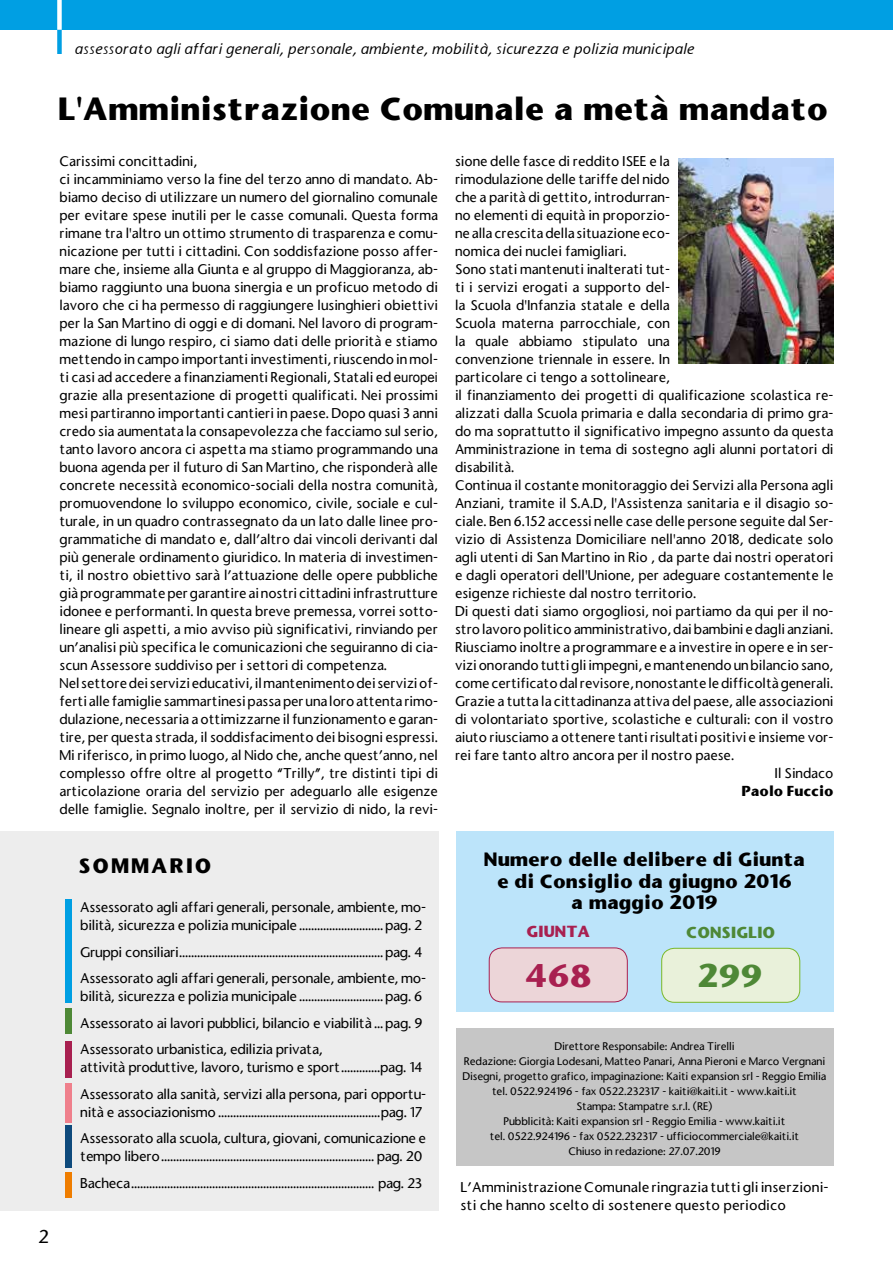
<style>
.page{position:relative;width:893px;height:1263px;background:#fff}
.page>*{position:absolute;margin:0;border:0;box-sizing:border-box;transform-origin:0 0}
.t1{font:700 30px "Stone Sans";color:#000}
.t2{font:700 30px "Stone Sans";color:#a82050}
.t3{font:700 30px "Stone Sans";color:#4e8836}
.t4{font:700 19.5px "Stone Sans";letter-spacing:.1em;color:#000}
.t5{font:700 18px/21.6px "Stone Sans";color:#000;text-align:center}
.t6{font:500 18px "Stone Sans";color:#000}
.t7{font:italic 500 15px "Stone Sans";letter-spacing:.02em;color:#000}
.t8{font:700 15px "Stone Sans";color:#4e8836}
.t9{font:700 15px "Stone Sans";color:#a82050}
.t10{font:500 13.5px/18px "Stone Sans";color:#000}
.t11{font:500 13.5px/26.5px "Stone Sans";letter-spacing:-.02em;color:#000}
.t12{font:700 13.5px "Stone Sans";color:#000}
.t13{font:500 10.5px/15px "Stone Sans";letter-spacing:-.01em;color:#000;text-align:center}
.s1{font-family:"Arial";font-weight:400}
</style>
<div class="page">
<div style="left:0;top:832px;width:438px;height:379px;background:#ededed"></div>
<div style="left:0;top:0;width:893px;height:30px;background:#009fe3"></div>
<div style="left:57px;top:30px;width:5px;height:24px;background:#009fe3"></div>
<div style="left:57px;top:0;width:5px;height:30px;background:#fff"></div>
<div style="left:455px;top:832px;width:378px;height:180px;background:#bce4fa"></div>
<div style="left:455px;top:1029px;width:378px;height:137px;background:#c6c6c6"></div>
<img style="left:678px;top:158px;width:155px;height:205px">
<div style="left:489px;top:948px;width:138px;height:54px;background:#ecd5d8;border-radius:13px"></div>
<div style="left:489px;top:947px;width:139px;height:55px;border:1px solid #a82050;border-radius:13px"></div>
<div style="left:662px;top:948px;width:138px;height:54px;background:#e9f1da;border-radius:13px"></div>
<div style="left:661px;top:948px;width:139px;height:55px;border:1px solid #7ab929;border-radius:13px"></div>
<div style="left:65px;top:899px;width:7px;height:104px;background:#009fe3"></div>
<div style="left:65px;top:1041px;width:7px;height:36px;background:#a82050"></div>
<div style="left:65px;top:1083px;width:7px;height:39px;background:#ef808c"></div>
<div style="left:65px;top:1125px;width:7px;height:43px;background:#0e4a7c"></div>
<div style="left:65px;top:1008px;width:7px;height:26px;background:#4e8836"></div>
<div style="left:65px;top:1172px;width:7px;height:25px;background:#ef7d00"></div>
<p class="t7" style="left:75px;top:39px;width:621px">assessorato agli affari generali, personale, ambiente, mobilità, sicurezza e polizia municipale</p>
<h1 class="t1" style="left:58px;top:89px;width:772px">L'Amministrazione Comunale a metà mandato</h1>
<p class="t10" style="left:60px;top:152px;width:380px">Carissimi concittadini,<br>ci incamminiamo verso la fine del terzo anno di mandato. Ab&shy;biamo deciso di utilizzare un numero del giornalino comunale per evitare spese inutili per le casse comunali. Questa forma rimane tra l'altro un ottimo strumento di trasparenza e comu&shy;nicazione per tutti i cittadini. Con soddisfazione posso affer&shy;mare che, insieme alla Giunta e al gruppo di Maggioranza, ab&shy;biamo raggiunto una buona sinergia e un proficuo metodo di lavoro che ci ha permesso di raggiungere lusinghieri obiettivi per la San Martino di oggi e di domani. Nel lavoro di program&shy;mazione di lungo respiro, ci siamo dati delle priorità e stiamo mettendo in campo importanti investimenti, riuscendo in mol&shy;ti casi ad accedere a finanziamenti Regionali, Statali ed <span class="s1">europei </span>grazie alla presentazione di progetti qualificati. Nei prossimi mesi partiranno importanti cantieri in paese. Dopo quasi 3 anni credo sia aumentata la consapevolezza che facciamo sul serio, tanto lavoro ancora ci aspetta ma stiamo programmando una buona agenda per il futuro di San Martino, che risponderà alle concrete necessità economico-sociali della nostra comunità, promuovendone lo sviluppo economico, civile, sociale e cul&shy;turale, in un quadro contrassegnato da un lato dalle linee pro&shy;grammatiche di mandato e, dall’altro dai vincoli derivanti dal più generale ordinamento giuridico. In materia di investimen&shy;ti, il nostro obiettivo sarà l’attuazione delle opere pubbliche già programmate per garantire ai nostri cittadini infrastrutture idonee e performanti. In questa breve premessa, vorrei sotto&shy;lineare gli aspetti, a mio avviso più significativi, rinviando per un’analisi più specifica le comunicazioni che seguiranno di cia&shy;scun Assessore suddiviso per i settori di competenza.<br>Nel settore dei servizi educativi, il mantenimento dei servizi of&shy;ferti alle famiglie sammartinesi passa per una loro attenta rimo&shy;dulazione, necessaria a ottimizzarne il funzionamento e garan&shy;tire, per questa strada, il soddisfacimento dei bisogni espressi.<br>Mi riferisco, in primo luogo, al Nido che, anche quest’anno, nel complesso offre oltre al progetto “Trilly”, tre distinti tipi di articolazione oraria del servizio per adeguarlo alle esigenze delle famiglie. Segnalo inoltre, per il servizio di nido, la revi-</p>
<p class="t10" style="left:455px;top:152px;width:216px">sione delle fasce di reddito ISEE e la</p>
<p class="t10" style="left:455px;top:170px;width:216px">rimodulazione delle tariffe del nido</p>
<p class="t10" style="left:455px;top:188px;width:216px">che a parità di gettito, introdurran-</p>
<p class="t10" style="left:455px;top:206px;width:216px">no elementi di equità in proporzio-</p>
<p class="t10" style="left:455px;top:224px;width:216px">ne alla crescita della situazione eco-</p>
<p class="t10" style="left:455px;top:242px;width:173px">nomica dei nuclei famigliari.</p>
<p class="t10" style="left:455px;top:260px;width:216px">Sono stati mantenuti inalterati tut-</p>
<p class="t10" style="left:455px;top:278px;width:216px">ti i servizi erogati a supporto del-</p>
<p class="t10" style="left:455px;top:296px;width:216px">la Scuola d'Infanzia statale e della</p>
<p class="t10" style="left:455px;top:314px;width:216px">Scuola materna parrocchiale, con</p>
<p class="t10" style="left:455px;top:332px;width:216px">la quale abbiamo stipulato una</p>
<p class="t10" style="left:455px;top:350px;width:216px">convenzione triennale in essere. In</p>
<p class="t10" style="left:455px;top:368px;width:216px">particolare ci tengo a sottolineare,</p>
<p class="t10" style="left:455px;top:386px;width:380px">il finanziamento dei progetti di qualificazione scolastica re-</p>
<p class="t10" style="left:455px;top:404px;width:380px">alizzati dalla Scuola primaria e dalla secondaria di primo gra-</p>
<p class="t10" style="left:455px;top:422px;width:380px">do ma soprattutto il significativo impegno assunto da questa</p>
<p class="t10" style="left:455px;top:440px;width:380px">Amministrazione in tema di sostegno agli alunni portatori di</p>
<p class="t10" style="left:455px;top:458px;width:61px">disabilità.</p>
<p class="t10" style="left:455px;top:476px;width:380px">Continua il costante monitoraggio dei Servizi alla Persona agli</p>
<p class="t10" style="left:455px;top:494px;width:380px">Anziani, tramite il S.A.D, l'Assistenza sanitaria e il disagio so-</p>
<p class="t10" style="left:455px;top:512px;width:380px">ciale. Ben 6.152 accessi nelle case delle persone seguite dal Ser-</p>
<p class="t10" style="left:455px;top:530px;width:380px">vizio di Assistenza Domiciliare nell'anno 2018, dedicate solo</p>
<p class="t10" style="left:455px;top:548px;width:380px">agli utenti di San Martino in Rio , da parte dai nostri operatori</p>
<p class="t10" style="left:455px;top:566px;width:380px">e dagli operatori dell'Unione, per adeguare costantemente le</p>
<p class="t10" style="left:455px;top:584px;width:243px">esigenze richieste dal nostro territorio.</p>
<p class="t10" style="left:455px;top:602px;width:380px">Di questi dati siamo orgogliosi, noi partiamo da qui per il no-</p>
<p class="t10" style="left:455px;top:620px;width:380px">stro lavoro politico amministrativo, dai bambini e dagli anziani.</p>
<p class="t10" style="left:455px;top:638px;width:380px">Riusciamo inoltre a programmare e a investire in opere e in ser-</p>
<p class="t10" style="left:455px;top:656px;width:380px">vizi onorando tutti gli impegni, e mantenendo un bilancio sano,</p>
<p class="t10" style="left:455px;top:674px;width:380px">come certificato dal revisore, nonostante le difficoltà generali.</p>
<p class="t10" style="left:455px;top:692px;width:380px">Grazie a tutta la cittadinanza attiva del paese, alle associazioni</p>
<p class="t10" style="left:455px;top:710px;width:380px">di volontariato sportive, scolastiche e culturali: con il vostro</p>
<p class="t10" style="left:455px;top:728px;width:380px">aiuto riusciamo a ottenere tanti risultati positivi e insieme vor-</p>
<p class="t10" style="left:455px;top:746px;width:281px">rei fare tanto altro ancora per il nostro paese.</p>
<p class="t10" style="left:775px;top:764px;width:60px">Il Sindaco</p>
<p class="t12" style="left:741px;top:781px;width:94px">Paolo Fuccio</p>
<h3 class="t6" style="left:38px;top:1225px;width:12px">2</h3>
<h2 class="t4" style="left:79px;top:852px;width:134px">SOMMARIO</h2>
<p class="t11" style="left:80px;top:898px;width:347px;line-height:18px">Assessorato agli affari generali, personale, ambiente, mo&shy;bilità, sicurezza e polizia municipale ............................ pag. 2</p>
<p class="t11" style="left:80px;top:939px;width:347px">Gruppi consiliari....................................................................pag. 4<br>Assessorato agli affari generali, personale, ambiente, mo-</p>
<p class="t10" style="left:80px;top:983px;width:344px;line-height:26.5px;text-align:justify">bilità, sicurezza e polizia municipale ............................ pag. 6<br>Assessorato ai lavori pubblici, bilancio e viabilità ... pag. 9<br>Assessorato urbanistica, edilizia privata,</p>
<p class="t11" style="left:80px;top:1054px;width:347px">attività produttive, lavoro, turismo e sport.............pag. 14<br>Assessorato alla sanità, servizi alla persona, pari opportu-</p>
<p class="t11" style="left:80px;top:1099px;width:347px">nità e associazionismo ......................................................pag. 17<br>Assessorato alla scuola, cultura, giovani, comunicazione e</p>
<p class="t11" style="left:80px;top:1143px;width:344px">tempo libero....................................................................... pag. 20<br>Bacheca................................................................................. pag. 23</p>
<h3 class="t5" style="left:484px;top:849px;width:323px">Numero delle delibere di Giunta e di Consiglio da giugno 2016<br>a maggio 2019</h3>
<p class="t9" style="left:526px;top:922px;width:65px">GIUNTA</p>
<h1 class="t2" style="left:525px;top:956px;width:68px">468</h1>
<p class="t8" style="left:686px;top:922px;width:91px">CONSIGLIO</p>
<h1 class="t3" style="left:697px;top:956px;width:67px">299</h1>
<p class="t13" style="left:462px;top:1039px;width:365px">Direttore Responsabile: Andrea Tirelli<br>Redazione: Giorgia Lodesani, Matteo Panari, Anna Pieroni e Marco Vergnani Disegni, progetto grafico, impaginazione: Kaiti expansion srl - Reggio Emilia tel. 0522.924196 - fax 0522.232317 - kaiti@kaiti.it - www.kaiti.it<br>Stampa: Stampatre s.r.l. (RE)<br>Pubblicità: Kaiti expansion srl - Reggio Emilia - www.kaiti.it<br>tel. 0522.924196 - fax 0522.232317 - ufficiocommerciale@kaiti.it<br>Chiuso in redazione: 27.07.2019</p>
<p class="t10" style="left:460px;top:1178px;width:370px">L’Amministrazione Comunale ringrazia tutti gli inserzioni&shy;sti che hanno scelto di sostenere questo periodico</p>
</div>
